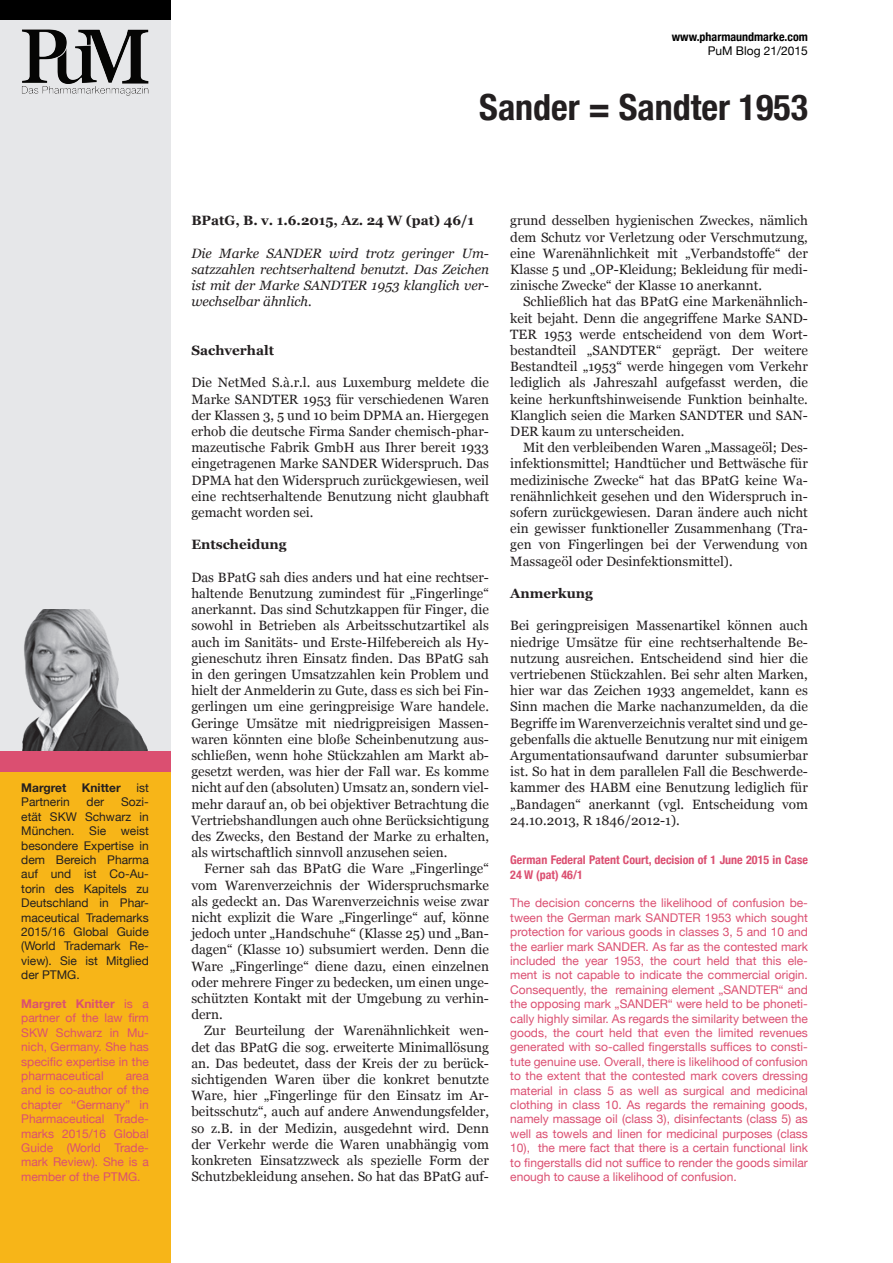
<style>
.page{position:relative;width:893px;height:1263px;background:#fff}
.page>*{position:absolute;margin:0;border:0;box-sizing:border-box;transform-origin:0 0}
.t1{font:700 condensed 36px "Helvetica Neue";color:#231f20}
.t2{font:13.5px/16.2px "Georgia";color:#231f20;text-align:justify}
.t3{font:italic 13.5px/16.2px "Georgia";color:#231f20;text-align:justify}
.t4{font:700 13.5px "Georgia";color:#231f20}
.t5{font:12px/14.4px "Helvetica Neue";color:#db4f71;text-align:justify}
.t6{font:12px/14.4px "Helvetica Neue";color:#231f20;text-align:justify}
.t7{font:700 condensed 12px/14.4px "Helvetica Neue";color:#db4f71}
.t8{font:700 condensed 12px "Helvetica Neue";color:#000}
.t9{font:12px "Helvetica Neue";color:#000}
.t10{font:700 12px "Helvetica Neue";color:#231f20}
.s1{font-weight:700}
</style>
<div class="page">
<div style="left:0;top:19px;width:170px;height:771px;background:#e6e7e9"></div>
<div style="left:0;top:0;width:170px;height:20px;background:#000"></div>
<div style="left:0;top:766px;width:170px;height:497px;background:#f7b518"></div>
<img style="left:22px;top:609px;width:126px;height:142px">
<img style="left:21px;top:30px;width:128px;height:66px">
<div style="left:0;top:751px;width:170px;height:21px;background:#db4f71"></div>
<p class="t10" style="left:21px;top:778px;width:46px">Margret</p>
<p class="t10" style="left:82px;top:778px;width:40px">Knitter</p>
<p class="t6" style="left:136px;top:781px;width:14px">ist</p>
<p class="t6" style="left:21px;top:796px;width:50px">Partnerin</p>
<p class="t6" style="left:87px;top:796px;width:19px">der</p>
<p class="t6" style="left:21px;top:796px;width:129px;text-indent:100px">Sozi&shy;etät SKW Schwarz in München. Sie weist besondere Expertise in dem Bereich Pharma auf und ist Co-Au&shy;torin des Kapitels zu Deutschland in Phar&shy;maceutical Trademarks 2015/16 Global Guide (World Trademark Re&shy;view). Sie ist Mitglied der PTMG.</p>
<p class="t5" style="left:21px;top:997px;width:129px"><span class="s1">Margret Knitter</span> is a partner of the law firm SKW Schwarz in Mu&shy;nich, Germany. She has specific expertise in the pharmaceutical</p>
<p class="t5" style="left:21px;top:1069px;width:129px;text-indent:104px">area and is co-author of the chapter “Germany” in Pharmaceutical Trade&shy;marks 2015/16 Global Guide (World Trade&shy;mark Review). She is a member of the PTMG.</p>
<p class="t8" style="left:672px;top:26px;width:138px">www.pharmaundmarke.com</p>
<p class="t9" style="left:708px;top:42px;width:102px">PuM Blog 21/2015</p>
<p class="t1" style="left:479px;top:77px;width:330px">Sander = Sandter 1953</p>
<p class="t4" style="left:191px;top:210px;width:284px">BPatG, B. v. 1.6.2015, Az. 24 W (pat) 46/1</p>
<p class="t3" style="left:191px;top:244px;width:299px">Die Marke SANDER wird trotz geringer Um&shy;satzzahlen rechtserhaltend benutzt. Das Zeichen ist mit der Marke SANDTER 1953 klanglich ver&shy;wechselbar ähnlich.</p>
<p class="t4" style="left:191px;top:340px;width:84px">Sachverhalt</p>
<p class="t2" style="left:191px;top:374px;width:299px">Die NetMed S.à.r.l. aus Luxemburg meldete die Marke SANDTER 1953 für verschiedenen Waren der Klassen 3, 5 und 10 beim DPMA an. Hiergegen erhob die deutsche Firma Sander chemisch-phar&shy;mazeutische Fabrik GmbH aus Ihrer bereit 1933 eingetragenen Marke SANDER Widerspruch. Das DPMA hat den Widerspruch zurückgewiesen, weil eine rechtserhaltende Benutzung nicht glaubhaft gemacht worden sei.</p>
<p class="t4" style="left:191px;top:534px;width:97px">Entscheidung</p>
<p class="t2" style="left:191px;top:568px;width:299px">Das BPatG sah dies anders und hat eine rechtser&shy;haltende Benutzung zumindest für „Fingerlinge“ anerkannt. Das sind Schutzkappen für Finger, die sowohl in Betrieben als Arbeitsschutzartikel als auch im Sanitäts- und Erste-Hilfebereich als Hy&shy;gieneschutz ihren Einsatz finden. Das BPatG sah in den geringen Umsatzzahlen kein Problem und hielt der Anmelderin zu Gute, dass es sich bei Fin&shy;gerlingen um eine geringpreisige Ware handele.<br>Geringe Umsätze mit niedrigpreisigen Massen&shy;waren könnten eine bloße Scheinbenutzung aus&shy;schließen, wenn hohe Stückzahlen am Markt ab&shy;gesetzt werden, was hier der Fall war. Es komme nicht auf den (absoluten) Umsatz an, sondern viel&shy;mehr darauf an, ob bei objektiver Betrachtung die Vertriebshandlungen auch ohne Berücksichtigung des Zwecks, den Bestand der Marke zu erhalten, als wirtschaftlich sinnvoll anzusehen seien.</p>
<p class="t2" style="left:191px;top:860px;width:299px;text-indent:13px">Ferner sah das BPatG die Ware „Fingerlinge“ vom Warenverzeichnis der Widerspruchsmarke als gedeckt an. Das Warenverzeichnis weise zwar nicht explizit die Ware „Fingerlinge“ auf, könne jedoch unter „Handschuhe“ (Klasse 25) und „Ban&shy;dagen“ (Klasse 10) subsumiert werden. Denn die Ware „Fingerlinge“ diene dazu, einen einzelnen oder mehrere Finger zu bedecken, um einen unge&shy;schützten Kontakt mit der Umgebung zu verhin&shy;dern.</p>
<p class="t2" style="left:191px;top:1022px;width:299px;text-indent:13px">Zur Beurteilung der Warenähnlichkeit wen&shy;det das BPatG die sog. erweiterte Minimallösung an. Das bedeutet, dass der Kreis der zu berück&shy;sichtigenden Waren über die konkret benutzte Ware, hier „Fingerlinge für den Einsatz im Ar&shy;beitsschutz“, auch auf andere Anwendungsfelder, so z.B. in der Medizin, ausgedehnt wird. Denn der Verkehr werde die Waren unabhängig vom konkreten Einsatzzweck als spezielle Form der Schutzbekleidung ansehen. So hat das BPatG auf-</p>
<p class="t2" style="left:510px;top:212px;width:299px">grund desselben hygienischen Zweckes, nämlich dem Schutz vor Verletzung oder Verschmutzung, eine Warenähnlichkeit mit „Verbandstoffe“ der Klasse 5 und „OP-Kleidung; Bekleidung für medi&shy;zinische Zwecke“ der Klasse 10 anerkannt.</p>
<p class="t2" style="left:510px;top:293px;width:299px;text-indent:13px">Schließlich hat das BPatG eine Markenähnlich&shy;keit bejaht. Denn die angegriffene Marke SAND-TER 1953 werde entscheidend von dem Wort&shy;bestandteil „SANDTER“ geprägt. Der weitere Bestandteil „1953“ werde hingegen vom Verkehr lediglich als Jahreszahl aufgefasst werden, die keine herkunftshinweisende Funktion beinhalte.<br>Klanglich seien die Marken SANDTER und SAN-DER kaum zu unterscheiden.</p>
<p class="t2" style="left:510px;top:439px;width:299px;text-indent:13px">Mit den verbleibenden Waren „Massageöl; Des&shy;infektionsmittel; Handtücher und Bettwäsche für medizinische Zwecke“ hat das BPatG keine Wa&shy;renähnlichkeit gesehen und den Widerspruch in&shy;sofern zurückgewiesen. Daran ändere auch nicht ein gewisser funktioneller Zusammenhang (Tra&shy;gen von Fingerlingen bei der Verwendung von Massageöl oder Desinfektionsmittel).</p>
<p class="t4" style="left:510px;top:583px;width:84px">Anmerkung</p>
<p class="t2" style="left:510px;top:617px;width:299px">Bei geringpreisigen Massenartikel können auch niedrige Umsätze für eine rechtserhaltende Be&shy;nutzung ausreichen. Entscheidend sind hier die vertriebenen Stückzahlen. Bei sehr alten Marken, hier war das Zeichen 1933 angemeldet, kann es Sinn machen die Marke nachanzumelden, da die Begriffe im Warenverzeichnis veraltet sind und ge&shy;gebenfalls die aktuelle Benutzung nur mit einigem Argumentationsaufwand darunter subsumierbar ist. So hat in dem parallelen Fall die Beschwerde&shy;kammer des HABM eine Benutzung lediglich für „Bandagen“ anerkannt (vgl. Entscheidung vom 24.10.2013, R 1846/2012-1).</p>
<p class="t7" style="left:510px;top:852px;width:299px">German Federal Patent Court, decision of 1 June 2015 in Case<br>24 W (pat) 46/1</p>
<p class="t5" style="left:510px;top:896px;width:299px">The decision concerns the likelihood of confusion be&shy;tween the German mark SANDTER 1953 which sought protection for various goods in classes 3, 5 and 10 and the earlier mark SANDER. As far as the contested mark included the year 1953, the court held that this ele&shy;ment is not capable to indicate the commercial origin.<br>Consequently, the remaining element „SANDTER“ and the opposing mark „SANDER“ were held to be phoneti&shy;cally highly similar. As regards the similarity between the goods, the court held that even the limited revenues generated with so-called fingerstalls suffices to consti&shy;tute genuine use. Overall, there is likelihood of confusion to the extent that the contested mark covers dressing material in class 5 as well as surgical and medicinal clothing in class 10. As regards the remaining goods, namely massage oil (class 3), disinfectants (class 5) as well as towels and linen for medicinal purposes (class 10), the mere fact that there is a certain functional link to fingerstalls did not suffice to render the goods similar enough to cause a likelihood of confusion.</p>
</div>
